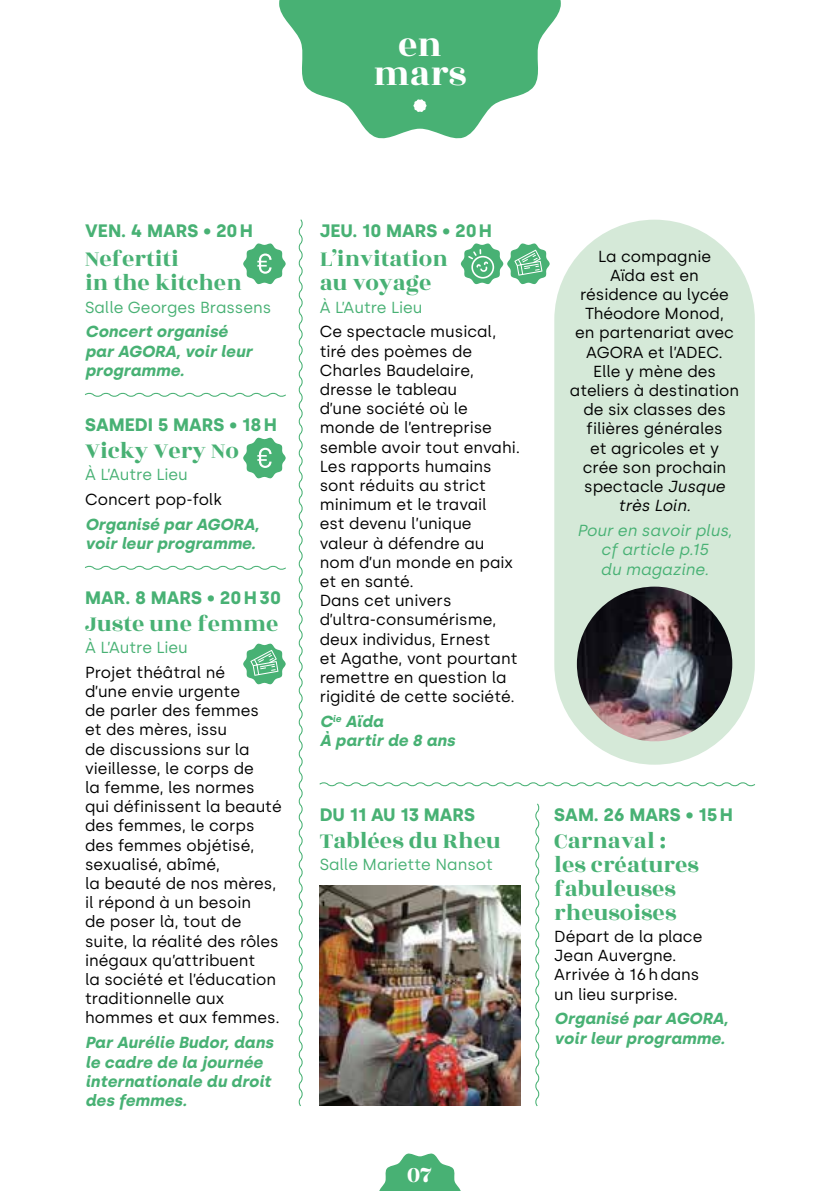
<style>
.page{position:relative;width:840px;height:1191px;background:#fff}
.page>*{position:absolute;margin:0;border:0;box-sizing:border-box;transform-origin:0 0}
.t1{font:37.8px/28.8px "Rozha One";color:#fff;text-align:center}
.t2{font:24px/24px "Rozha One";color:#48b174}
.t3{font:24px "Rozha One";color:#fff}
.t4{font:700 18px "Silka";color:#48b174}
.t5{font:16px/19.2px "Silka";color:#000}
.t6{font:italic 700 16px/19.2px "Silka";color:#48b174}
.t7{font:16px "Silka";color:#48b174}
.t8{font:italic 16px/19.2px "Silka";color:#48b174;text-align:center}
.s1{font-style:italic}
</style>
<div class="page">
<div style="left:554px;top:220px;width:200px;height:544px;background:#d5e9d8;border-radius:100px"></div>
<img style="left:576px;top:586px;width:155px;height:155px;border-radius:77px">
<svg style="left:298px;top:219px;width:5px;height:888px"></svg>
<svg style="left:535px;top:803px;width:5px;height:303px"></svg>
<svg style="left:319px;top:782px;width:436px;height:5px"></svg>
<svg style="left:85px;top:392px;width:201px;height:5px"></svg>
<svg style="left:85px;top:565px;width:201px;height:5px"></svg>
<svg style="left:243px;top:243px;width:42px;height:42px"></svg>
<svg style="left:243px;top:437px;width:42px;height:42px"></svg>
<svg style="left:243px;top:643px;width:42px;height:42px"></svg>
<svg style="left:460px;top:243px;width:89px;height:42px"></svg>
<svg style="left:279px;top:0;width:281px;height:139px"></svg>
<svg style="left:379px;top:1153px;width:82px;height:38px"></svg>
<img style="left:319px;top:885px;width:201px;height:221px">
<h1 class="t1" style="left:373px;top:31px;width:95px">en mars</h1>
<p class="t4" style="left:85px;top:220px;width:169px">VEN. 4 MARS • 20H</p>
<h2 class="t2" style="left:85px;top:247px;width:158px">Nefertiti<br>in the kitchen</h2>
<p class="t7" style="left:85px;top:297px;width:188px">Salle Georges Brassens</p>
<p class="t6" style="left:85px;top:322px;width:168px">Concert organisé par AGORA, voir leur programme.</p>
<p class="t4" style="left:85px;top:414px;width:193px">SAMEDI 5 MARS • 18H</p>
<h2 class="t2" style="left:85px;top:439px;width:155px">Vicky Very No</h2>
<p class="t7" style="left:85px;top:465px;width:104px">À L’Autre Lieu</p>
<p class="t5" style="left:85px;top:489px;width:138px">Concert pop-folk</p>
<p class="t6" style="left:85px;top:514px;width:175px">Organisé par AGORA, voir leur programme.</p>
<p class="t4" style="left:85px;top:587px;width:197px">MAR. 8 MARS • 20H30</p>
<h2 class="t2" style="left:85px;top:612px;width:195px">Juste une femme</h2>
<p class="t7" style="left:85px;top:637px;width:104px">À L’Autre Lieu</p>
<p class="t5" style="left:85px;top:662px;width:198px">Projet théâtral né<br>d’une envie urgente<br>de parler des femmes<br>et des mères, issu<br>de discussions sur la vieillesse, le corps de<br>la femme, les normes qui définissent la beauté des femmes, le corps des femmes objétisé, sexualisé, abîmé,<br>la beauté de nos mères, il répond à un besoin<br>de poser là, tout de suite, la réalité des rôles inégaux qu’attribuent<br>la société et l’éducation traditionnelle aux hommes et aux femmes.</p>
<p class="t6" style="left:85px;top:1033px;width:189px">Par Aurélie Budor, dans le cadre de la journée internationale du droit des femmes.</p>
<p class="t4" style="left:319px;top:220px;width:174px">JEU. 10 MARS • 20H</p>
<h2 class="t2" style="left:319px;top:247px;width:130px">L’invitation au voyage</h2>
<p class="t7" style="left:319px;top:297px;width:104px">À L’Autre Lieu</p>
<p class="t5" style="left:319px;top:322px;width:202px">Ce spectacle musical, tiré des poèmes de<br>Charles Baudelaire, dresse le tableau<br>d’une société où le monde de l’entreprise semble avoir tout envahi.<br>Les rapports humains sont réduits au strict minimum et le travail<br>est devenu l’unique valeur à défendre au nom d’un monde en paix et en santé.<br>Dans cet univers d’ultra-consumérisme, deux individus, Ernest<br>et Agathe, vont pourtant remettre en question la rigidité de cette société.</p>
<p class="t6" style="left:319px;top:712px;width:137px">C<sup>ie</sup> Aïda<br>À partir de 8 ans</p>
<p class="t4" style="left:319px;top:804px;width:157px">DU 11 AU 13 MARS</p>
<h2 class="t2" style="left:319px;top:829px;width:182px">Tablées du Rheu</h2>
<p class="t7" style="left:319px;top:854px;width:175px">Salle Mariette Nansot</p>
<p class="t5" style="left:569px;top:246px;width:171px;text-align:center">La compagnie<br>Aïda est en résidence au lycée<br>Théodore Monod,<br>en partenariat avec<br>AGORA et l’ADEC.<br>Elle y mène des ateliers à destination de six classes des filières générales<br>et agricoles et y<br>crée son prochain spectacle <span class="s1">Jusque très Loin.</span></p>
<p class="t8" style="left:576px;top:521px;width:156px">Pour en savoir plus, cf article p.15<br>du magazine.</p>
<p class="t4" style="left:554px;top:804px;width:180px">SAM. 26 MARS • 15H</p>
<h2 class="t2" style="left:554px;top:829px;width:146px">Carnaval : les créatures fabuleuses rheusoises</h2>
<p class="t5" style="left:554px;top:926px;width:149px">Départ de la place<br>Jean Auvergne.<br>Arrivée à 16hdans un lieu surprise.</p>
<p class="t6" style="left:554px;top:1009px;width:175px">Organisé par AGORA, voir leur programme.</p>
<h2 class="t3" style="left:406px;top:1158px;width:27px">07</h2>
</div>
